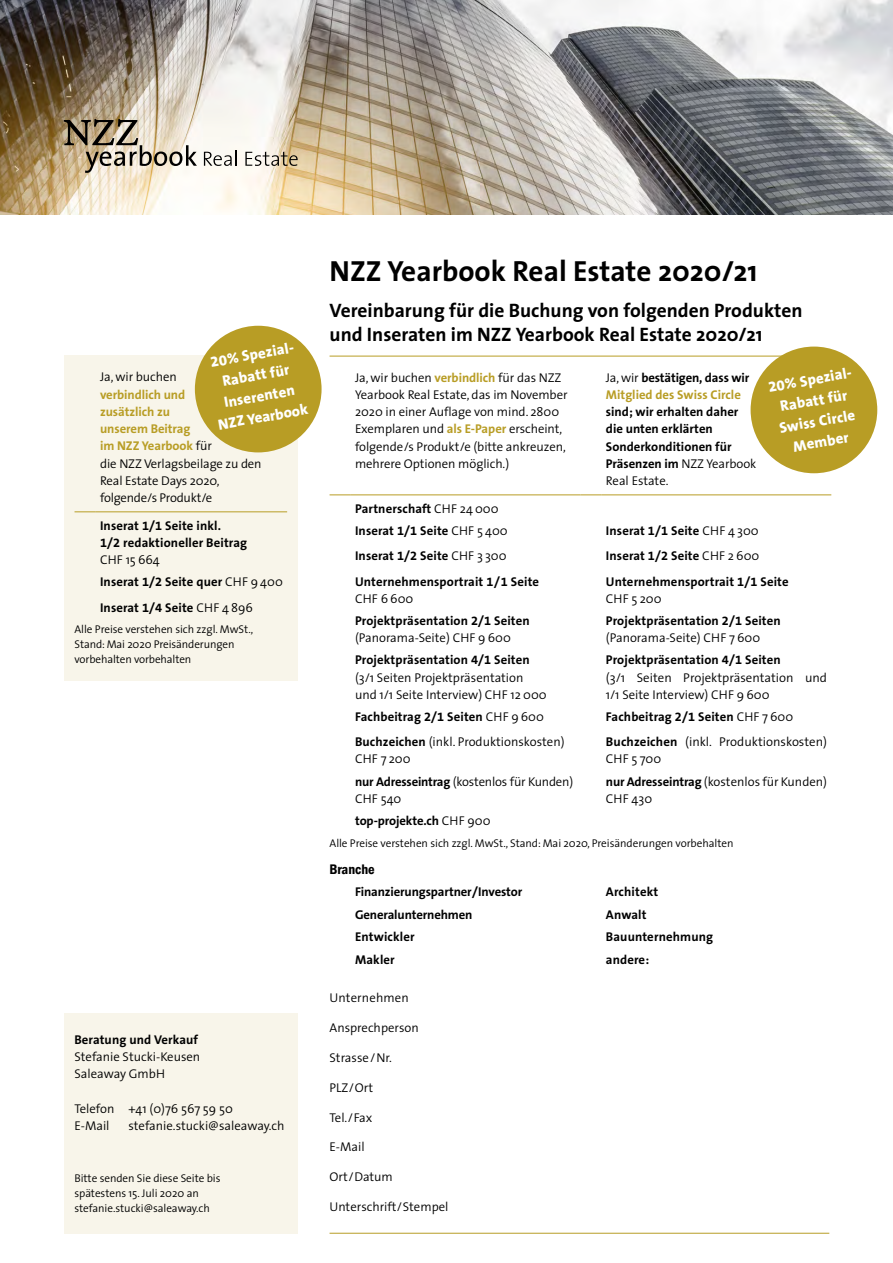
<style>
.page{position:relative;width:893px;height:1263px;background:#fff}
.page>*{position:absolute;margin:0;border:0;box-sizing:border-box;transform-origin:0 0}
.t1{font:700 29.25px "The Sans";color:#000}
.t2{font:700 19.5px/24px "The Sans";color:#000}
.t3{font:800 15px/21px "The Sans B W8";color:#fff;text-align:center}
.t4{font:14.25px "Franklin Gothic LT Com Dm Cn";color:#000}
.t5{font:300 12.75px/17.2px "The Sans";color:#000}
.t6{font:700 12.75px/17.2px "The Sans B W7";letter-spacing:.01em;color:#000}
.t7{font:700 12.75px/17.2px "The Sans B W7";letter-spacing:-.005em;color:#b89d25}
.t8{font:700 12.75px "The Sans B W7";letter-spacing:-.01em;color:#000}
.t9{font:300 11.25px/15px "The Sans";letter-spacing:-.005em;color:#000}
.s1{font-family:"The Sans";font-weight:300;color:#000}
.s2{font-family:"The Sans";font-weight:300}
.s3{font-family:"The Sans B W7";font-weight:700;color:#b89d25}
.s4{color:#000}
.s5{font-family:"The Sans B W7";font-weight:700}
</style>
<div class="page">
<img style="left:0;top:0;width:893px;height:215px">
<div style="left:64px;top:1013px;width:234px;height:220px;background:#f8f5ea"></div>
<hr style="left:330px;top:1233px;width:499px;height:1px;background:#b89d25">
<svg style="left:204px;top:151px;width:33px;height:15px"></svg>
<svg style="left:245px;top:152px;width:53px;height:14px"></svg>
<img style="left:64px;top:119px;width:133px;height:54px">
<hr style="left:330px;top:356px;width:499px;height:1px;background:#b89d25">
<svg style="left:330px;top:494px;width:21px;height:1px"></svg>
<hr style="left:351px;top:494px;width:229px;height:1px;background:#b89d25">
<svg style="left:580px;top:494px;width:22px;height:1px"></svg>
<hr style="left:602px;top:494px;width:229px;height:1px;background:#b89d25">
<div style="left:751px;top:347px;width:126px;height:126px;background:#b89d25;border-radius:50%"></div>
<div style="left:64px;top:356px;width:234px;height:325px;background:#f8f5ea"></div>
<div style="left:195px;top:326px;width:127px;height:126px;background:#b89d25;border-radius:50%"></div>
<svg style="left:75px;top:511px;width:21px;height:1px"></svg>
<hr style="left:96px;top:511px;width:191px;height:1px;background:#b89d25">
<p class="t3" style="left:206px;top:352px;width:93px;rotate:-10deg">20% Spezial-<br>Rabatt für<br>Inserenten<br>NZZ Yearbook</p>
<p class="t5" style="left:100px;top:368px;width:78px">Ja, wir buchen</p>
<p class="t7" style="left:100px;top:386px;width:113px">verbindlich und zusätzlich zu unserem Beitrag<br>im NZZ Yearbook <span class="s1">für</span></p>
<p class="t5" style="left:100px;top:454px;width:163px">die NZZ Verlagsbeilage zu den<br>Real Estate Days 2020, folgende/s Produkt/e</p>
<p class="t6" style="left:100px;top:517px;width:149px">Inserat 1/1 Seite inkl.<br>1/2 redaktioneller Beitrag</p>
<p class="t5" style="left:100px;top:551px;width:61px">CHF 15 664</p>
<p class="t6" style="left:100px;top:570px;width:184px;line-height:25px">Inserat 1/2 Seite quer <span class="s2">CHF 9 400<br></span>Inserat 1/4 Seite <span class="s2">CHF 4 896</span></p>
<p class="t9" style="left:75px;top:622px;width:180px">Alle Preise verstehen sich zzgl. MwSt.,<br>Stand: Mai 2020 Preisänderungen vorbehalten vorbehalten</p>
<p class="t6" style="left:74px;top:1031px;width:125px">Beratung und Verkauf</p>
<p class="t5" style="left:74px;top:1048px;width:127px">Stefanie Stucki-Keusen<br>Saleaway GmbH</p>
<p class="t5" style="left:74px;top:1099px;width:160px">Telefon +41 (0)76 567 59 50<br>E-Mail</p>
<p class="t5" style="left:128px;top:1117px;width:158px">stefanie.stucki@saleaway.ch</p>
<p class="t9" style="left:74px;top:1170px;width:148px">Bitte senden Sie diese Seite bis spätestens 15. Juli 2020 an stefanie.stucki@saleaway.ch</p>
<h1 class="t1" style="left:330px;top:246px;width:429px">NZZ Yearbook Real Estate 2020/21</h1>
<h2 class="t2" style="left:330px;top:298px;width:475px">Vereinbarung für die Buchung von folgenden Produkten und Inseraten im NZZ Yearbook Real Estate 2020/21</h2>
<p class="t5" style="left:355px;top:368px;width:214px">Ja, wir buchen <span class="s3">verbindlich</span> für das NZZ Yearbook Real Estate, das im November 2020 in einer Auflage von mind. 2800<br>Exemplaren und <span class="s3">als E-Paper</span> erscheint, folgende/s Produkt/e (bitte ankreuzen, mehrere Optionen möglich.)</p>
<p class="t7" style="left:606px;top:369px;width:145px"><span class="s1">Ja, wir</span> <span class="s4">bestätigen, dass wir<br></span>Mitglied des Swiss Circle</p>
<p class="t3" style="left:767px;top:377px;width:88px;rotate:-10deg">20% Spezial-<br>Rabatt für<br>Swiss Circle<br>Member</p>
<p class="t6" style="left:606px;top:403px;width:152px">sind; wir erhalten daher die unten erklärten<br>Sonderkonditionen für<br>Präsenzen im <span class="s2">NZZ Yearbook</span></p>
<p class="t5" style="left:606px;top:472px;width:64px">Real Estate.</p>
<p class="t6" style="left:355px;top:497px;width:154px;line-height:22.5px">Partnerschaft <span class="s2">CHF 24 000<br></span>Inserat 1/1 Seite <span class="s2">CHF 5 400</span></p>
<p class="t6" style="left:606px;top:522px;width:154px">Inserat 1/1 Seite <span class="s2">CHF 4 300</span></p>
<p class="t6" style="left:355px;top:548px;width:153px">Inserat 1/2 Seite <span class="s2">CHF 3 300</span></p>
<p class="t6" style="left:606px;top:548px;width:155px">Inserat 1/2 Seite <span class="s2">CHF 2 600</span></p>
<p class="t6" style="left:355px;top:573px;width:186px">Unternehmensportrait 1/1 Seite</p>
<p class="t5" style="left:355px;top:589px;width:60px">CHF 6 600</p>
<p class="t6" style="left:606px;top:573px;width:184px">Unternehmensportrait 1/1 Seite</p>
<p class="t5" style="left:606px;top:589px;width:57px">CHF 5 200</p>
<p class="t6" style="left:355px;top:612px;width:176px">Projektpräsentation 2/1 Seiten</p>
<p class="t5" style="left:355px;top:629px;width:157px">(Panorama-Seite) CHF 9 600</p>
<p class="t6" style="left:355px;top:651px;width:176px">Projektpräsentation 4/1 Seiten</p>
<p class="t5" style="left:355px;top:668px;width:193px">(3/1 Seiten Projektpräsentation und 1/1 Seite Interview) CHF 12 000</p>
<p class="t6" style="left:606px;top:612px;width:176px">Projektpräsentation 2/1 Seiten</p>
<p class="t5" style="left:606px;top:629px;width:156px">(Panorama-Seite) CHF 7 600</p>
<p class="t6" style="left:606px;top:651px;width:176px">Projektpräsentation 4/1 Seiten</p>
<p class="t5" style="left:606px;top:668px;width:223px">(3/1 Seiten Projektpräsentation und<br>1/1 Seite Interview) CHF 9 600</p>
<p class="t6" style="left:355px;top:708px;width:190px">Fachbeitrag 2/1 Seiten <span class="s2">CHF 9 600</span></p>
<p class="t6" style="left:606px;top:708px;width:189px">Fachbeitrag 2/1 Seiten <span class="s2">CHF 7 600</span></p>
<p class="t5" style="left:355px;top:733px;width:211px"><span class="s5">Buchzeichen</span> (inkl. Produktionskosten)<br>CHF 7 200</p>
<p class="t5" style="left:606px;top:733px;width:223px"><span class="s5">Buchzeichen</span> (inkl. Produktionskosten)<br>CHF 5 700</p>
<p class="t5" style="left:355px;top:772px;width:220px"><span class="s5">nur Adresseintrag</span> (kostenlos für Kunden)<br>CHF 540</p>
<p class="t5" style="left:606px;top:772px;width:223px"><span class="s5">nur Adresseintrag</span> (kostenlos für Kunden)<br>CHF 430</p>
<p class="t8" style="left:355px;top:812px;width:137px">top-projekte.ch <span class="s2">CHF 900</span></p>
<p class="t9" style="left:330px;top:835px;width:405px">Alle Preise verstehen sich zzgl. MwSt., Stand: Mai 2020, Preisänderungen vorbehalten</p>
<p class="t4" style="left:330px;top:861px;width:47px">Branche</p>
<p class="t8" style="left:355px;top:883px;width:169px">Finanzierungspartner/Investor</p>
<p class="t6" style="left:606px;top:883px;width:54px">Architekt</p>
<p class="t8" style="left:355px;top:906px;width:119px">Generalunternehmen</p>
<p class="t6" style="left:606px;top:906px;width:42px">Anwalt</p>
<p class="t6" style="left:355px;top:928px;width:61px">Entwickler</p>
<p class="t6" style="left:606px;top:928px;width:109px">Bauunternehmung</p>
<p class="t6" style="left:355px;top:951px;width:41px">Makler</p>
<p class="t6" style="left:606px;top:951px;width:45px">andere:</p>
<p class="t5" style="left:330px;top:989px;width:81px">Unternehmen</p>
<p class="t5" style="left:330px;top:1019px;width:91px">Ansprechperson</p>
<p class="t5" style="left:330px;top:1049px;width:64px">Strasse / Nr.</p>
<p class="t5" style="left:330px;top:1078px;width:45px">PLZ/Ort</p>
<p class="t5" style="left:330px;top:1108px;width:44px">Tel./Fax</p>
<p class="t5" style="left:330px;top:1138px;width:37px">E-Mail</p>
<p class="t5" style="left:330px;top:1168px;width:65px">Ort/Datum</p>
<p class="t5" style="left:330px;top:1197px;width:120px">Unterschrift/Stempel</p>
</div>
